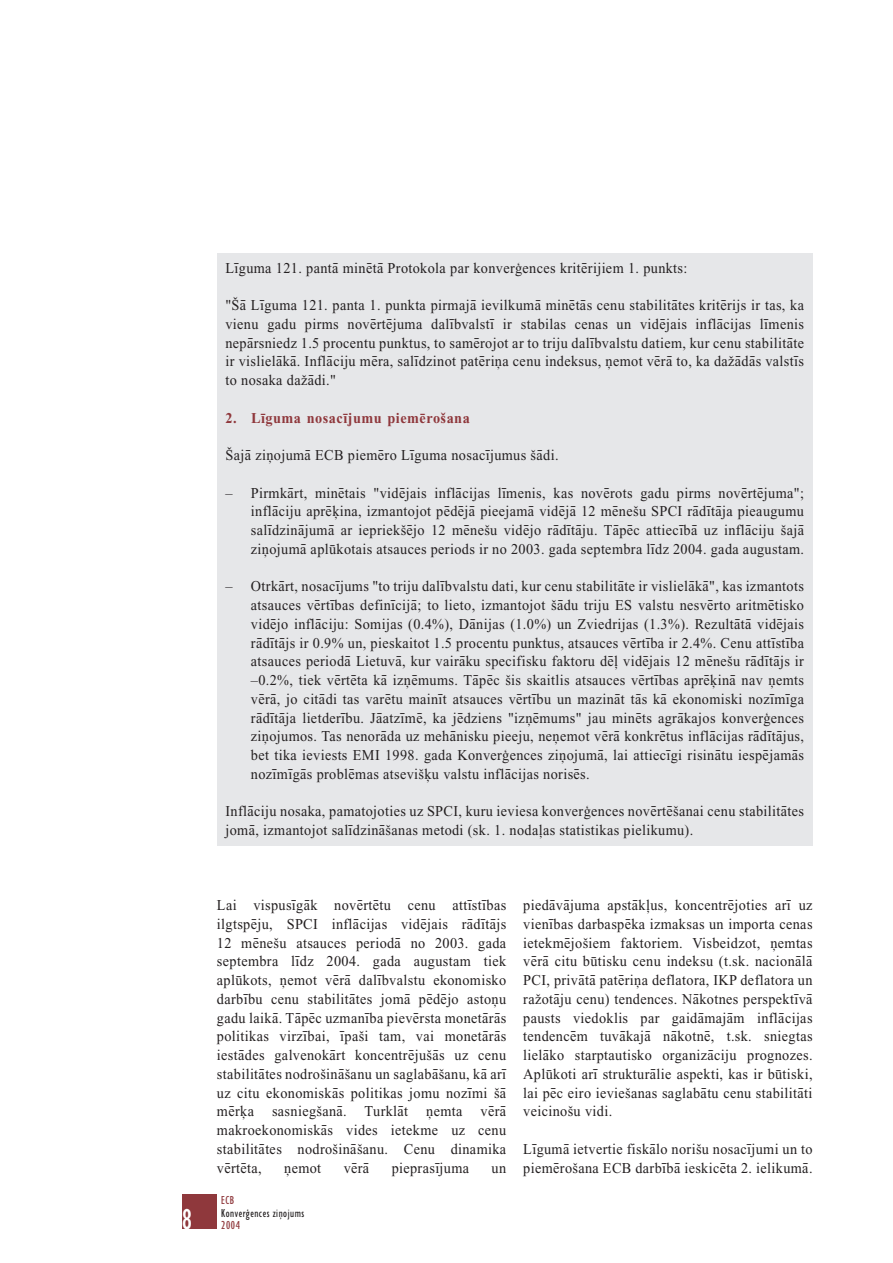
<style>
.page{position:relative;width:893px;height:1263px;background:#fff}
.page>*{position:absolute;margin:0;border:0;box-sizing:border-box;transform-origin:0 0}
.t1{font:condensed 30px "Gill Sans";color:#fff;scale:.95 1}
.t2{font:15px/18.8px "Times New Roman CE";letter-spacing:.025em;color:#231f20;text-align:justify;scale:.95 1}
.t3{font:700 15px "Times New Roman CE";letter-spacing:.035em;color:#8f383c;scale:.95 1}
.t4{font:12px "Chantilly Cd Baltic Regular";letter-spacing:.045em;color:#231f20}
.t5{font:12px "Chantilly Cd Baltic Regular";letter-spacing:.045em;color:#8f383c}
</style>
<div class="page">
<div style="left:183px;top:1195px;width:34px;height:34px;background:#8f383c"></div>
<div style="left:217px;top:254px;width:595px;height:592px;background:#e6e7e9"></div>
<h1 class="t1" style="left:182px;top:1209px;width:12px">8</h1>
<p class="t2" style="left:225px;top:260px;width:488px">Līguma 121. pantā minētā Protokola par konverģences kritērijiem 1. punkts:</p>
<p class="t2" style="left:225px;top:297px;width:610px">"Šā Līguma 121. panta 1. punkta pirmajā ievilkumā minētās cenu stabilitātes kritērijs ir tas, ka vienu gadu pirms novērtējuma dalībvalstī ir stabilas cenas un vidējais inflācijas līmenis nepārsniedz 1.5 procentu punktus, to samērojot ar to triju dalībvalstu datiem, kur cenu stabilitāte ir vislielākā. Inflāciju mēra, salīdzinot patēriņa cenu indeksus, ņemot vērā to, ka dažādās valstīs to nosaka dažādi."</p>
<p class="t3" style="left:225px;top:412px;width:259px">2. Līguma nosacījumu piemērošana</p>
<p class="t2" style="left:225px;top:447px;width:352px">Šajā ziņojumā ECB piemēro Līguma nosacījumus šādi.</p>
<p class="t2" style="left:251px;top:485px;width:583px;text-indent:-25px">– Pirmkārt, minētais "vidējais inflācijas līmenis, kas novērots gadu pirms novērtējuma"; inflāciju aprēķina, izmantojot pēdējā pieejamā vidējā 12 mēnešu SPCI rādītāja pieaugumu salīdzinājumā ar iepriekšējo 12 mēnešu vidējo rādītāju. Tāpēc attiecībā uz inflāciju šajā ziņojumā aplūkotais atsauces periods ir no 2003. gada septembra līdz 2004. gada augustam.</p>
<p class="t2" style="left:251px;top:578px;width:583px;text-indent:-25px">– Otrkārt, nosacījums "to triju dalībvalstu dati, kur cenu stabilitāte ir vislielākā", kas izmantots atsauces vērtības definīcijā; to lieto, izmantojot šādu triju ES valstu nesvērto aritmētisko vidējo inflāciju: Somijas (0.4%), Dānijas (1.0%) un Zviedrijas (1.3%). Rezultātā vidējais rādītājs ir 0.9% un, pieskaitot 1.5 procentu punktus, atsauces vērtība ir 2.4%. Cenu attīstība atsauces periodā Lietuvā, kur vairāku specifisku faktoru dēļ vidējais 12 mēnešu rādītājs ir –0.2%, tiek vērtēta kā izņēmums. Tāpēc šis skaitlis atsauces vērtības aprēķinā nav ņemts vērā, jo citādi tas varētu mainīt atsauces vērtību un mazināt tās kā ekonomiski nozīmīga rādītāja lietderību. Jāatzīmē, ka jēdziens "izņēmums" jau minēts agrākajos konverģences ziņojumos. Tas nenorāda uz mehānisku pieeju, neņemot vērā konkrētus inflācijas rādītājus, bet tika ieviests EMI 1998. gada Konverģences ziņojumā, lai attiecīgi risinātu iespējamās nozīmīgās problēmas atsevišķu valstu inflācijas norisēs.</p>
<p class="t2" style="left:225px;top:803px;width:610px">Inflāciju nosaka, pamatojoties uz SPCI, kuru ieviesa konverģences novērtēšanai cenu stabilitātes jomā, izmantojot salīdzināšanas metodi (sk. 1. nodaļas statistikas pielikumu).</p>
<p class="t2" style="left:217px;top:897px;width:306px">Lai vispusīgāk novērtētu cenu attīstības ilgtspēju, SPCI inflācijas vidējais rādītājs 12 mēnešu atsauces periodā no 2003. gada septembra līdz 2004. gada augustam tiek aplūkots, ņemot vērā dalībvalstu ekonomisko darbību cenu stabilitātes jomā pēdējo astoņu gadu laikā. Tāpēc uzmanība pievērsta monetārās politikas virzībai, īpaši tam, vai monetārās iestādes galvenokārt koncentrējušās uz cenu stabilitātes nodrošināšanu un saglabāšanu, kā arī uz citu ekonomiskās politikas jomu nozīmi šā mērķa sasniegšanā. Turklāt ņemta vērā makroekonomiskās vides ietekme uz cenu stabilitātes nodrošināšanu. Cenu dinamika vērtēta,</p>
<p class="t2" style="left:284px;top:1160px;width:40px">ņemot</p>
<p class="t2" style="left:343px;top:1160px;width:28px">vērā</p>
<p class="t2" style="left:391px;top:1160px;width:83px">pieprasījuma</p>
<p class="t2" style="left:491px;top:1160px;width:17px">un</p>
<p class="t5" style="left:221px;top:1196px;width:14px">ECB</p>
<p class="t4" style="left:221px;top:1208px;width:84px">Konverģences ziņojums</p>
<p class="t5" style="left:221px;top:1221px;width:20px">2004</p>
<p class="t2" style="left:523px;top:897px;width:306px">piedāvājuma apstākļus, koncentrējoties arī uz vienības darbaspēka izmaksas un importa cenas ietekmējošiem faktoriem. Visbeidzot, ņemtas vērā citu būtisku cenu indeksu (t.sk. nacionālā PCI, privātā patēriņa deflatora, IKP deflatora un ražotāju cenu) tendences. Nākotnes perspektīvā pausts viedoklis par gaidāmajām inflācijas tendencēm tuvākajā nākotnē, t.sk. sniegtas lielāko starptautisko organizāciju prognozes.<br>Aplūkoti arī strukturālie aspekti, kas ir būtiski, lai pēc eiro ieviešanas saglabātu cenu stabilitāti veicinošu vidi.</p>
<p class="t2" style="left:523px;top:1141px;width:306px">Līgumā ietvertie fiskālo norišu nosacījumi un to piemērošana ECB darbībā ieskicēta 2. ielikumā.</p>
</div>
